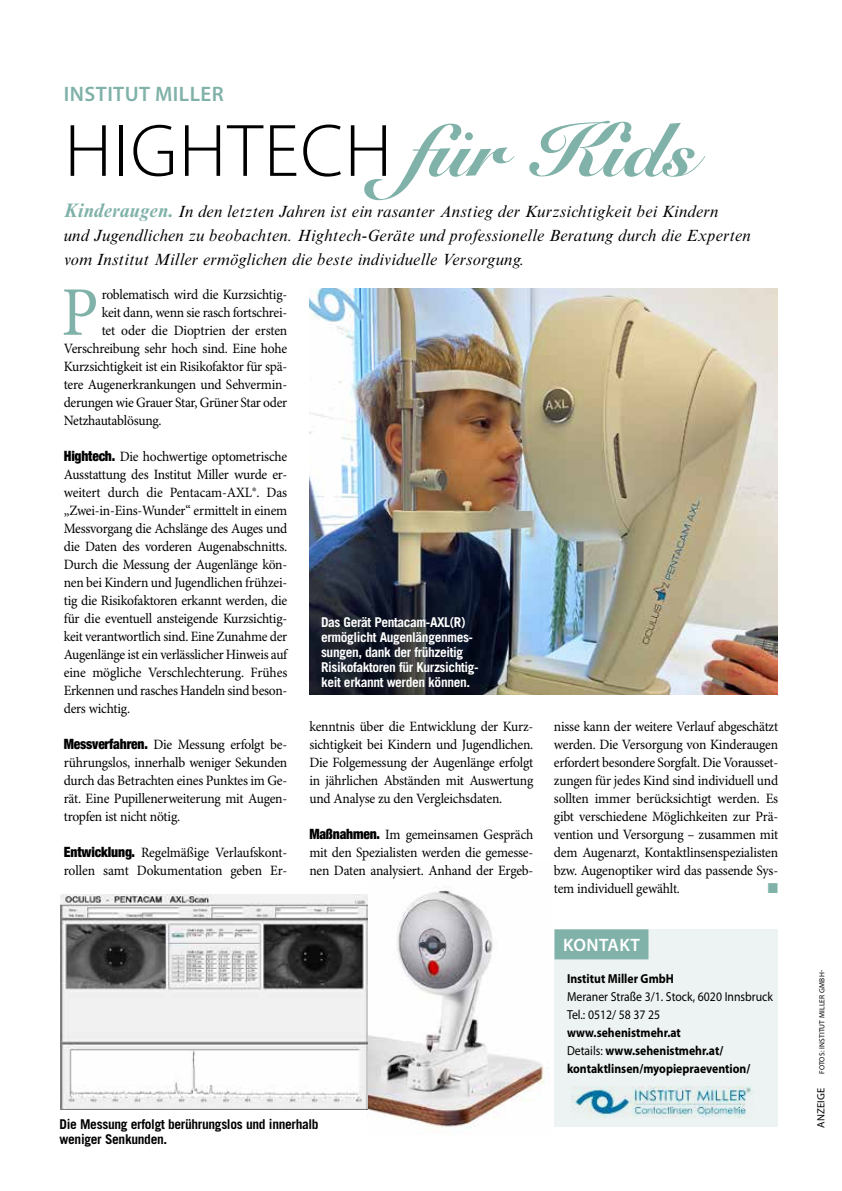
<style>
.page{position:relative;width:842px;height:1191px;background:#fff}
.page>*{position:absolute;margin:0;border:0;box-sizing:border-box;transform-origin:0 0}
.t1{font:300 75px "Myriad Pro";letter-spacing:.02em;color:#000}
.t2{font:69.6px "Minion Pro";color:#80b2a9;scale:.95 1}
.t3{font:600 21px "Myriad Pro";letter-spacing:.02em;color:#80b2a9}
.t4{font:600 18px "Myriad Pro";letter-spacing:.02em;color:#fff}
.t5{font:italic 16.5px/24px "Times New Roman MT Std";letter-spacing:.015em;color:#000}
.t6{font:14.25px/18px "Minion Pro";letter-spacing:-.015em;color:#000;text-align:justify;scale:.95 1}
.t7{font:500 14.25px "ITC Zapf Dingbats";color:#80b2a9;scale:.95 1}
.t8{font:700 13.5px/15px "Trade Gothic LT Std";letter-spacing:-.03em;color:#fff}
.t9{font:700 13.5px/15px "Trade Gothic LT Std";letter-spacing:-.025em;color:#000}
.t10{font:700 13.05px/18px "Myriad Pro";color:#000;scale:.9 1}
.t11{font:13.05px/18px "Myriad Pro";color:#000;scale:.9 1}
.t12{font:10.5px "Myriad Pro";letter-spacing:.02em;color:#000}
.t13{font:7.5px "Myriad Pro";letter-spacing:.02em;color:#000}
.s1{font-family:"Snell Roundhand LT Std Blk Scr";font-weight:400;color:#80b2a9}
.s2{font-weight:700;font-size:19.5px;color:#80b2a9}
.s3{font-family:"Helvetica Neue LT Pro";font-weight:900;font-stretch:condensed}
.s4{font-weight:400}
</style>
<div class="page">
<img style="left:368px;top:887px;width:180px;height:241px">
<div style="left:554px;top:929px;width:224px;height:198px;background:#edf3f2"></div>
<div style="left:554px;top:929px;width:94px;height:30px;background:#80b2a9"></div>
<img style="left:309px;top:288px;width:469px;height:407px">
<img style="left:60px;top:894px;width:308px;height:215px">
<img style="left:572px;top:1086px;width:180px;height:31px">
<h3 class="t3" style="left:64px;top:82px;width:161px">INSTITUT MILLER</h3>
<h1 class="t1" style="left:65px;top:110px;width:633px">HIGHTECH <span class="s1">für Kids</span></h1>
<p class="t5" style="left:64px;top:199px;width:688px"><span class="s2">Kinderaugen.</span> In den letzten Jahren ist ein rasanter Anstieg der Kurzsichtigkeit bei Kindern<br>und Jugendlichen zu beobachten. Hightech-Geräte und professionelle Beratung durch die Experten vom Institut Miller ermöglichen die beste individuelle Versorgung.</p>
<h2 class="t2" style="left:61px;top:271px;width:41px">P</h2>
<p class="t6" style="left:102px;top:286px;width:197px">roblematisch wird die Kurzsichtig-</p>
<p class="t6" style="left:102px;top:304px;width:197px">keit dann, wenn sie rasch fortschrei-</p>
<p class="t6" style="left:102px;top:322px;width:197px">tet oder die Dioptrien der ersten</p>
<p class="t6" style="left:64px;top:340px;width:237px">Verschreibung sehr hoch sind. Eine hohe</p>
<p class="t6" style="left:64px;top:358px;width:237px">Kurzsichtigkeit ist ein Risikofaktor für spä-</p>
<p class="t6" style="left:64px;top:376px;width:237px">tere Augenerkrankungen und Sehvermin-</p>
<p class="t6" style="left:64px;top:394px;width:237px">derungen wie Grauer Star, Grüner Star oder</p>
<p class="t6" style="left:64px;top:412px;width:105px">Netzhautablösung.</p>
<p class="t6" style="left:64px;top:448px;width:237px"><span class="s3">Hightech.</span> Die hochwertige optometrische Ausstattung des Institut Miller wurde er&shy;weitert durch die Pentacam-AXL®. Das „Zwei-in-Eins-Wunder“ ermittelt in einem Messvorgang die Achslänge des Auges und die Daten des vorderen Augenabschnitts.<br>Durch die Messung der Augenlänge kön&shy;nen bei Kindern und Jugendlichen frühzei&shy;tig die Risikofaktoren erkannt werden, die für die eventuell ansteigende Kurzsichtig&shy;keit verantwortlich sind. Eine Zunahme der Augenlänge ist ein verlässlicher Hinweis auf eine mögliche Verschlechterung. Frühes Erkennen und rasches Handeln sind beson&shy;ders wichtig.</p>
<p class="t6" style="left:64px;top:736px;width:237px"><span class="s3">Messverfahren.</span> Die Messung erfolgt be&shy;rührungslos, innerhalb weniger Sekunden durch das Betrachten eines Punktes im Ge&shy;rät. Eine Pupillenerweiterung mit Augen&shy;tropfen ist nicht nötig.</p>
<p class="t6" style="left:64px;top:844px;width:237px"><span class="s3">Entwicklung.</span> Regelmäßige Verlaufskont&shy;rollen samt Dokumentation geben Er-</p>
<p class="t8" style="left:321px;top:614px;width:159px">Das Gerät Pentacam-AXL(R) ermöglicht Augenlängenmes&shy;sungen, dank der frühzeitig<br>Risikofaktoren für Kurzsichtig&shy;keit erkannt werden können.</p>
<p class="t6" style="left:309px;top:718px;width:237px">kenntnis über die Entwicklung der Kurz&shy;sichtigkeit bei Kindern und Jugendlichen.<br>Die Folgemessung der Augenlänge erfolgt in jährlichen Abständen mit Auswertung und Analyse zu den Vergleichsdaten.</p>
<p class="t6" style="left:309px;top:826px;width:237px"><span class="s3">Maßnahmen.</span> Im gemeinsamen Gespräch mit den Spezialisten werden die gemesse&shy;nen Daten analysiert. Anhand der Ergeb-</p>
<p class="t6" style="left:554px;top:718px;width:238px">nisse kann der weitere Verlauf abgeschätzt werden. Die Versorgung von Kinderaugen erfordert besondere Sorgfalt. Die Vorausset&shy;zungen für jedes Kind sind individuell und sollten immer berücksichtigt werden. Es gibt verschiedene Möglichkeiten zur Prä&shy;vention und Versorgung – zusammen mit dem Augenarzt, Kontaktlinsenspezialisten bzw. Augenoptiker wird das passende Sys&shy;tem individuell gewählt.</p>
<p class="t7" style="left:768px;top:881px;width:12px">■</p>
<p class="t4" style="left:563px;top:935px;width:78px">KONTAKT</p>
<p class="t9" style="left:60px;top:1116px;width:261px">Die Messung erfolgt berührungslos und innerhalb weniger Senkunden.</p>
<p class="t10" style="left:567px;top:969px;width:120px">Institut Miller GmbH</p>
<p class="t11" style="left:567px;top:988px;width:230px">Meraner Straße 3/1. Stock, 6020 Innsbruck<br>Tel.: 0512/ 58 37 25</p>
<p class="t10" style="left:567px;top:1023px;width:205px">www.sehenistmehr.at<br><span class="s4">Details:</span> www.sehenistmehr.at/ kontaktlinsen/myopiepraevention/</p>
<p class="t13" style="left:818px;top:1074px;width:106px;rotate:-90deg">FOTOS: INSTITUT MILLER GMBH-</p>
<p class="t12" style="left:815px;top:1128px;width:42px;rotate:-90deg">ANZEIGE</p>
</div>
